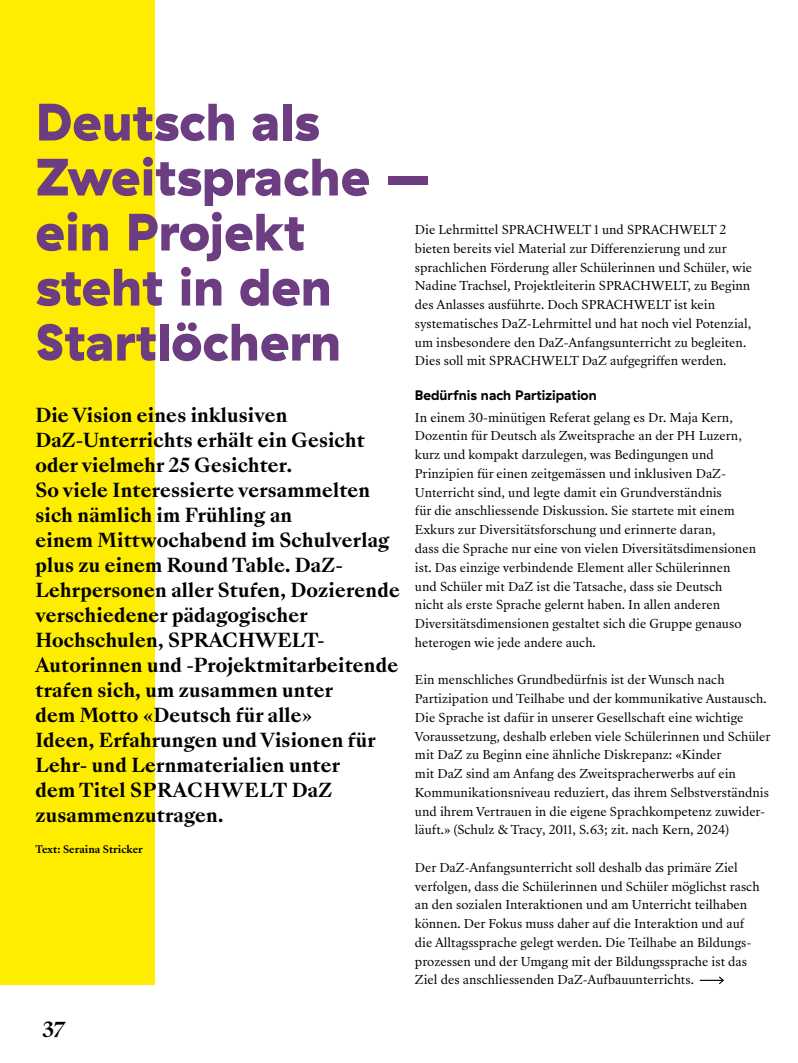
<style>
.page{position:relative;width:798px;height:1063px;background:#fff}
.page>*{position:absolute;margin:0;border:0;box-sizing:border-box;transform-origin:0 0}
.t1{font:900 52.5px/55px "GT Haptik";color:#6c3d81}
.t2{font:700 20px "Sang Bleu Kingdom";color:#000}
.t3{font:700 18.75px/25px "Sang Bleu Kingdom";letter-spacing:.01em;color:#000}
.t4{font:700 13.75px "GT Haptik";color:#000}
.t5{font:11.88px/18.8px "Sang Bleu Republic";color:#000}
.t6{font:700 10px "Sang Bleu Republic";color:#000}
</style>
<div class="page">
<div style="left:0;top:0;width:155px;height:985px;background:#ffed00"></div>
<svg style="left:699px;top:976px;width:24px;height:8px"></svg>
<h1 class="t1" style="left:35px;top:94px;width:396px">Deutsch als<br>Zweitsprache – ein Projekt steht in den<br>Startlöchern</h1>
<p class="t5" style="left:415px;top:221px;width:338px">Die Lehrmittel SPRACHWELT 1 und SPRACHWELT 2 bieten bereits viel Material zur Differenzierung und zur sprachlichen Förderung aller Schülerinnen und Schüler, wie Nadine Trachsel, Projektleiterin SPRACHWELT, zu Beginn des Anlasses ausführte. Doch SPRACHWELT ist kein systematisches DaZ-Lehrmittel und hat noch viel Potenzial, um insbesondere den DaZ-Anfangsunterricht zu begleiten.<br>Dies soll mit SPRACHWELT DaZ aufgegriffen werden.</p>
<p class="t4" style="left:415px;top:387px;width:183px">Bedürfnis nach Partizipation</p>
<p class="t5" style="left:415px;top:408px;width:342px">In einem 30-minütigen Referat gelang es Dr. Maja Kern, Dozentin für Deutsch als Zweitsprache an der PH Luzern, kurz und kompakt darzulegen, was Bedingungen und Prinzipien für einen zeitgemässen und inklusiven DaZ-Unterricht sind, und legte damit ein Grundverständnis<br>für die anschliessende Diskussion. Sie startete mit einem Exkurs zur Diversitätsforschung und erinnerte daran,<br>dass die Sprache nur eine von vielen Diversitätsdimensionen ist. Das einzige verbindende Element aller Schülerinnen<br>und Schüler mit DaZ ist die Tatsache, dass sie Deutsch<br>nicht als erste Sprache gelernt haben. In allen anderen Diversitätsdimensionen gestaltet sich die Gruppe genauso heterogen wie jede andere auch.</p>
<p class="t5" style="left:415px;top:671px;width:357px">Ein menschliches Grundbedürfnis ist der Wunsch nach Partizipation und Teilhabe und der kommunikative Austausch.<br>Die Sprache ist dafür in unserer Gesellschaft eine wichtige Voraussetzung, deshalb erleben viele Schülerinnen und Schüler mit DaZ zu Beginn eine ähnliche Diskrepanz: «Kinder<br>mit DaZ sind am Anfang des Zweitspracherwerbs auf ein Kommunikationsniveau reduziert, das ihrem Selbstverständnis und ihrem Vertrauen in die eigene Sprachkompetenz zuwider&shy;läuft.» (Schulz &amp; Tracy, 2011, S. 63; zit. nach Kern, 2024)</p>
<p class="t5" style="left:415px;top:858px;width:346px">Der DaZ-Anfangsunterricht soll deshalb das primäre Ziel verfolgen, dass die Schülerinnen und Schüler möglichst rasch an den sozialen Interaktionen und am Unterricht teilhaben können. Der Fokus muss daher auf die Interaktion und auf die Alltagssprache gelegt werden. Die Teilhabe an Bildungs&shy;prozessen und der Umgang mit der Bildungssprache ist das Ziel des anschliessenden DaZ-Aufbauunterrichts.</p>
<p class="t3" style="left:35px;top:403px;width:366px">Die Vision eines inklusiven<br>DaZ-Unterrichts erhält ein Gesicht oder vielmehr 25 Gesichter.<br>So viele Interessierte versammelten sich nämlich im Frühling an<br>einem Mittwochabend im Schulverlag plus zu einem Round Table. DaZ-<br>Lehrpersonen aller Stufen, Dozierende verschiedener pädagogischer<br>Hochschulen, SPRACHWELT-<br>Autorinnen und -Projektmitarbeitende trafen sich, um zusammen unter<br>dem Motto «Deutsch für alle»<br>Ideen, Erfahrungen und Visionen für<br>Lehr- und Lernmaterialien unter<br>dem Titel SPRACHWELT DaZ zusammenzutragen.</p>
<p class="t6" style="left:35px;top:842px;width:109px">Text: Seraina Stricker</p>
<h2 class="t2" style="left:43px;top:1015px;width:25px">37</h2>
</div>
